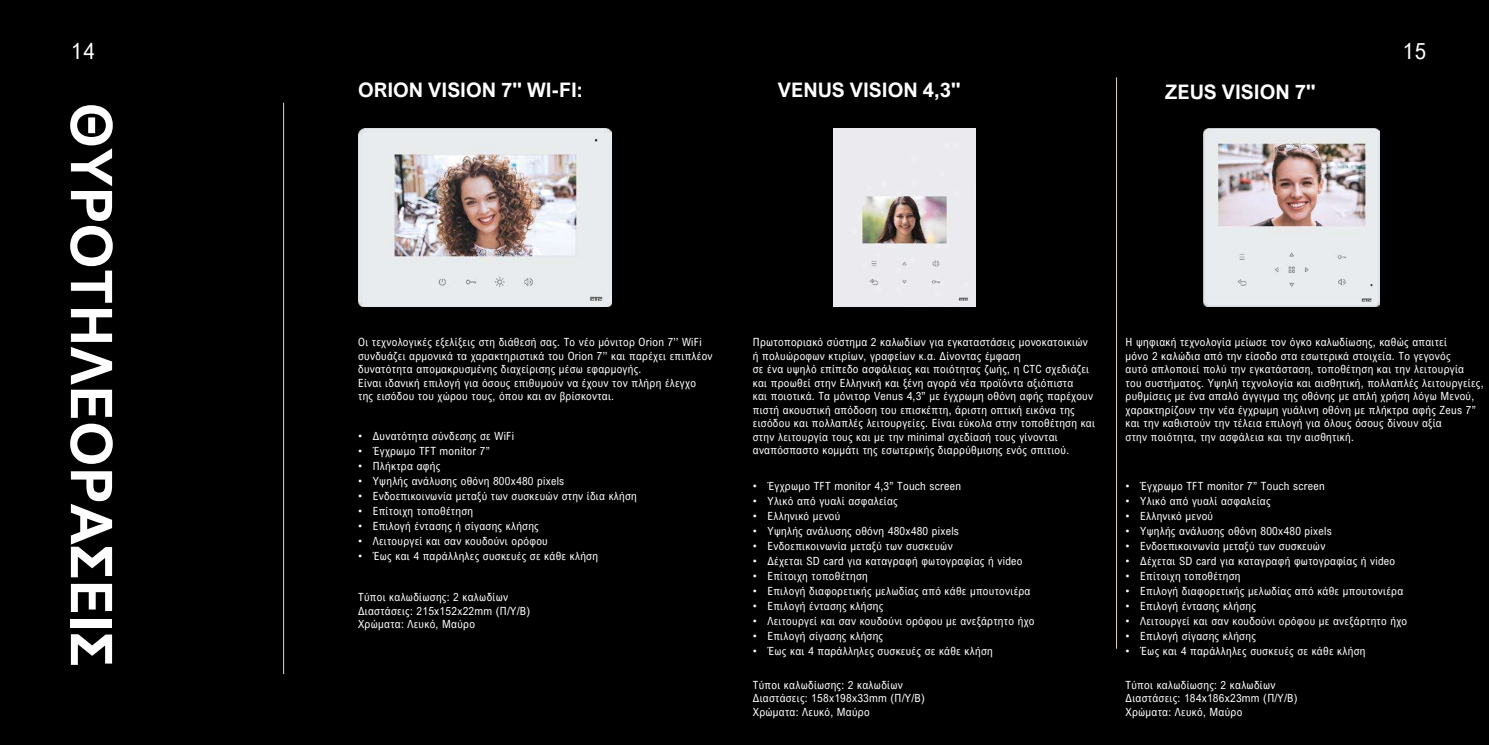
<style>
.page{position:relative;width:1489px;height:745px;background:#fff}
.page>*{position:absolute;margin:0;border:0;box-sizing:border-box;transform-origin:0 0}
.t1{font:700 57.5px "Arial Nova";letter-spacing:.01em;color:#fff}
.t2{font:22.5px "Arial Nova Cond";color:#fff}
.t3{font:700 20px "Arial Nova";color:#fff}
.t4{font:11.25px/13.5px "Arial Nova Cond";letter-spacing:.025em;color:#fff}
</style>
<div class="page">
<div style="left:0;top:0;width:1488px;height:744px;background:#000"></div>
<hr style="left:283px;top:103px;width:1px;height:570px;background:#ded6d0">
<hr style="left:1116px;top:77px;width:1px;height:571px;background:#ded6d0">
<img style="left:358px;top:129px;width:253px;height:177px">
<img style="left:833px;top:129px;width:141px;height:177px">
<img style="left:1203px;top:129px;width:176px;height:177px">
<h2 class="t2" style="left:71px;top:37px;width:25px">14</h2>
<h2 class="t2" style="left:1402px;top:37px;width:25px">15</h2>
<h3 class="t3" style="left:358px;top:78px;width:226px">ORION VISION 7" WI-FI:</h3>
<h3 class="t3" style="left:777px;top:78px;width:184px">VENUS VISION 4,3"</h3>
<h3 class="t3" style="left:1165px;top:80px;width:152px">ZEUS VISION 7"</h3>
<h1 class="t1" style="left:125px;top:103px;width:565px;rotate:90deg">ΘΥΡΟΤΗΛΕΟΡΑΣΕΙΣ</h1>
<p class="t4" style="left:358px;top:335px;width:356px">Οι τεχνολογικές εξελίξεις στη διάθεσή σας. Το νέο μόνιτορ Orion 7’’ WiFi συνδυάζει αρμονικά τα χαρακτηριστικά του Orion 7’’ και παρέχει επιπλέον δυνατότητα απομακρυσμένης διαχείρισης μέσω εφαρμογής.<br>Είναι ιδανική επιλογή για όσους επιθυμούν να έχουν τον πλήρη έλεγχο της εισόδου του χώρου τους, όπου και αν βρίσκονται.</p>
<p class="t4" style="left:358px;top:429px;width:157px">• Δυνατότητα σύνδεσης σε WiFi</p>
<p class="t4" style="left:358px;top:444px;width:133px">• Έγχρωμο TFT monitor 7”</p>
<p class="t4" style="left:358px;top:459px;width:84px">• Πλήκτρα αφής</p>
<p class="t4" style="left:358px;top:474px;width:208px">• Υψηλής ανάλυσης οθόνη 800x480 pixels</p>
<p class="t4" style="left:358px;top:489px;width:280px">• Ενδοεπικοινωνία μεταξύ των συσκευών στην ίδια κλήση</p>
<p class="t4" style="left:358px;top:504px;width:116px">• Επίτοιχη τοποθέτηση</p>
<p class="t4" style="left:358px;top:519px;width:182px">• Επιλογή έντασης ή σίγασης κλήσης</p>
<p class="t4" style="left:358px;top:534px;width:191px">• Λειτουργεί και σαν κουδούνι ορόφου</p>
<p class="t4" style="left:358px;top:549px;width:241px">• Έως και 4 παράλληλες συσκευές σε κάθε κλήση</p>
<p class="t4" style="left:358px;top:590px;width:173px">Τύποι καλωδίωσης: 2 καλωδίων<br>Διαστάσεις: 215x152x22mm (Π/Υ/Β)<br>Χρώματα: Λευκό, Μαύρο</p>
<p class="t4" style="left:752px;top:335px;width:343px">Πρωτοποριακό σύστημα 2 καλωδίων για εγκαταστάσεις μονοκατοικιών ή πολυώροφων κτιρίων, γραφείων κ.α. Δίνοντας έμφαση<br>σε ένα υψηλό επίπεδο ασφάλειας και ποιότητας ζωής, η CTC σχεδιάζει και προωθεί στην Ελληνική και ξένη αγορά νέα προϊόντα αξιόπιστα<br>και ποιοτικά. Τα μόνιτορ Venus 4,3” με έγχρωμη οθόνη αφής παρέχουν πιστή ακουστική απόδοση του επισκέπτη, άριστη οπτική εικόνα της εισόδου και πολλαπλές λειτουργείες. Είναι εύκολα στην τοποθέτηση και στην λειτουργία τους και με την minimal σχεδίασή τους γίνονται αναπόσπαστο κομμάτι της εσωτερικής διαρρύθμισης ενός σπιτιού.</p>
<p class="t4" style="left:752px;top:478px;width:210px">• Έγχρωμο TFT monitor 4,3” Touch screen</p>
<p class="t4" style="left:752px;top:493px;width:146px">• Υλικό από γυαλί ασφαλείας</p>
<p class="t4" style="left:752px;top:508px;width:89px">• Ελληνικό μενού</p>
<p class="t4" style="left:752px;top:523px;width:208px">• Υψηλής ανάλυσης οθόνη 480x480 pixels</p>
<p class="t4" style="left:752px;top:538px;width:201px">• Ενδοεπικοινωνία μεταξύ των συσκευών</p>
<p class="t4" style="left:752px;top:553px;width:271px">• Δέχεται SD card για καταγραφή φωτογραφίας ή video</p>
<p class="t4" style="left:752px;top:568px;width:116px">• Επίτοιχη τοποθέτηση</p>
<p class="t4" style="left:752px;top:583px;width:279px">• Επιλογή διαφορετικής μελωδίας από κάθε μπουτονιέρα</p>
<p class="t4" style="left:752px;top:598px;width:132px">• Επιλογή έντασης κλήσης</p>
<p class="t4" style="left:752px;top:613px;width:283px">• Λειτουργεί και σαν κουδούνι ορόφου με ανεξάρτητο ήχο</p>
<p class="t4" style="left:752px;top:628px;width:132px">• Επιλογή σίγασης κλήσης</p>
<p class="t4" style="left:752px;top:643px;width:241px">• Έως και 4 παράλληλες συσκευές σε κάθε κλήση</p>
<p class="t4" style="left:752px;top:677px;width:173px">Τύποι καλωδίωσης: 2 καλωδίων<br>Διαστάσεις: 158x198x33mm (Π/Υ/Β)<br>Χρώματα: Λευκό, Μαύρο</p>
<p class="t4" style="left:1125px;top:335px;width:359px">Η ψηφιακή τεχνολογία μείωσε τον όγκο καλωδίωσης, καθώς απαιτεί<br>μόνο 2 καλώδια από την είσοδο στα εσωτερικά στοιχεία. Το γεγονός<br>αυτό απλοποιεί πολύ την εγκατάσταση, τοποθέτηση και την λειτουργία<br>του συστήματος. Υψηλή τεχνολογία και αισθητική, πολλαπλές λειτουργείες, ρυθμίσεις με ένα απαλό άγγιγμα της οθόνης με απλή χρήση λόγω Μενού, χαρακτηρίζουν την νέα έγχρωμη γυάλινη οθόνη με πλήκτρα αφής Zeus 7” και την καθιστούν την τέλεια επιλογή για όλους όσους δίνουν αξία<br>στην ποιότητα, την ασφάλεια και την αισθητική.</p>
<p class="t4" style="left:1125px;top:478px;width:201px">• Έγχρωμο TFT monitor 7” Touch screen</p>
<p class="t4" style="left:1125px;top:493px;width:146px">• Υλικό από γυαλί ασφαλείας</p>
<p class="t4" style="left:1125px;top:508px;width:89px">• Ελληνικό μενού</p>
<p class="t4" style="left:1125px;top:523px;width:208px">• Υψηλής ανάλυσης οθόνη 800x480 pixels</p>
<p class="t4" style="left:1125px;top:538px;width:201px">• Ενδοεπικοινωνία μεταξύ των συσκευών</p>
<p class="t4" style="left:1125px;top:553px;width:271px">• Δέχεται SD card για καταγραφή φωτογραφίας ή video</p>
<p class="t4" style="left:1125px;top:568px;width:116px">• Επίτοιχη τοποθέτηση</p>
<p class="t4" style="left:1125px;top:583px;width:279px">• Επιλογή διαφορετικής μελωδίας από κάθε μπουτονιέρα</p>
<p class="t4" style="left:1125px;top:598px;width:132px">• Επιλογή έντασης κλήσης</p>
<p class="t4" style="left:1125px;top:613px;width:283px">• Λειτουργεί και σαν κουδούνι ορόφου με ανεξάρτητο ήχο</p>
<p class="t4" style="left:1125px;top:628px;width:132px">• Επιλογή σίγασης κλήσης</p>
<p class="t4" style="left:1125px;top:643px;width:241px">• Έως και 4 παράλληλες συσκευές σε κάθε κλήση</p>
<p class="t4" style="left:1125px;top:677px;width:173px">Τύποι καλωδίωσης: 2 καλωδίων<br>Διαστάσεις: 184x186x23mm (Π/Υ/Β)<br>Χρώματα: Λευκό, Μαύρο</p>
</div>
